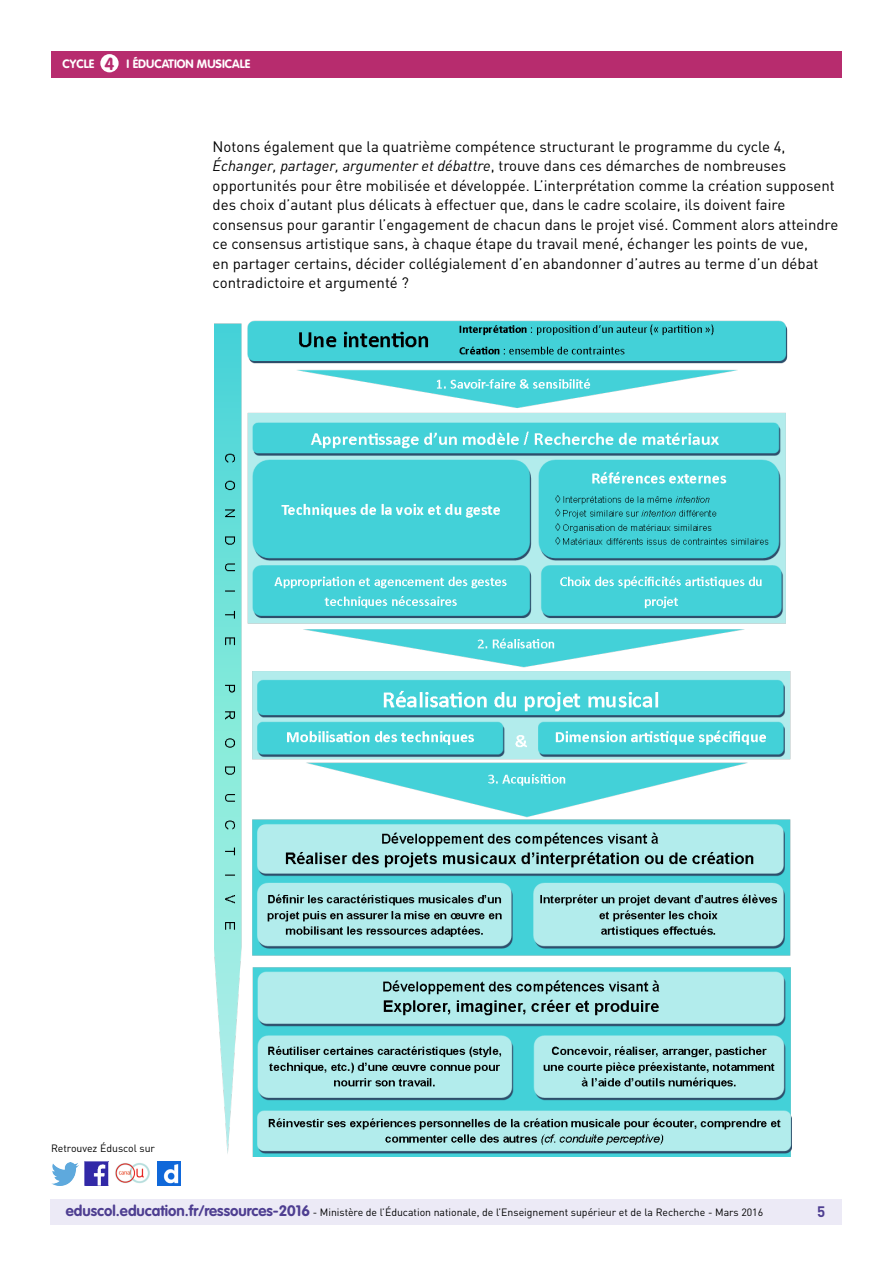
<style>
.page{position:relative;width:893px;height:1263px;background:#fff}
.page>*{position:absolute;margin:0;border:0;box-sizing:border-box;transform-origin:0 0}
.t1{font:700 17.25px "VAG Rounded Std";color:#b72c6e}
._06_Texte_courant{font:15px/19.5px "DIN Pro";color:#000}
.t2{font:700 15px "DIN Pro";color:#4e3e91}
.t3{font:700 12px "VAG Rounded Std";color:#fff}
.t4{font:10.5px "DIN Pro";color:#000}
.s1{font-style:italic}
.s2{font-family:"VAG Rounded Std";font-weight:700;font-size:15px;color:#4e3e91}
</style>
<div class="page">
<div style="left:50px;top:1199px;width:791px;height:26px;background:#eceaf6"></div>
<div style="left:51px;top:51px;width:791px;height:27px;background:#b72c6e"></div>
<div style="left:100px;top:54px;width:19px;height:18px;background:#fff;border-radius:50%"></div>
<img style="left:85px;top:1162px;width:23px;height:23px">
<img style="left:51px;top:1163px;width:28px;height:22px">
<img style="left:158px;top:1162px;width:22px;height:23px">
<img style="left:115px;top:1163px;width:35px;height:20px">
<img style="left:215px;top:320px;width:576px;height:837px">
<p class="t3" style="left:63px;top:57px;width:33px">CYCLE</p>
<p class="t3" style="left:127px;top:57px;width:125px">I ÉDUCATION MUSICALE</p>
<p class="t1" style="left:105px;top:53px;width:11px">4</p>
<p class="_06_Texte_courant" style="left:213px;top:136px;width:627px">Notons également que la quatrième compétence structurant le programme du cycle 4, <span class="s1">Échanger, partager, argumenter et débattre</span>, trouve dans ces démarches de nombreuses opportunités pour être mobilisée et développée. L’interprétation comme la création supposent des choix d’autant plus délicats à effectuer que, dans le cadre scolaire, ils doivent faire consensus pour garantir l’engagement de chacun dans le projet visé. Comment alors atteindre ce consensus artistique sans, à chaque étape du travail mené, échanger les points de vue,<br>en partager certains, décider collégialement d’en abandonner d’autres au terme d’un débat contradictoire et argumenté ?</p>
<p class="t4" style="left:51px;top:1141px;width:106px">Retrouvez Éduscol sur</p>
<p class="t4" style="left:66px;top:1205px;width:699px"><span class="s2">eduscol.education.fr/ressources-2016</span> - Ministère de l’Éducation nationale, de l’Enseignement supérieur et de la Recherche - Mars 2016</p>
<p class="t2" style="left:817px;top:1201px;width:10px">5</p>
</div>
